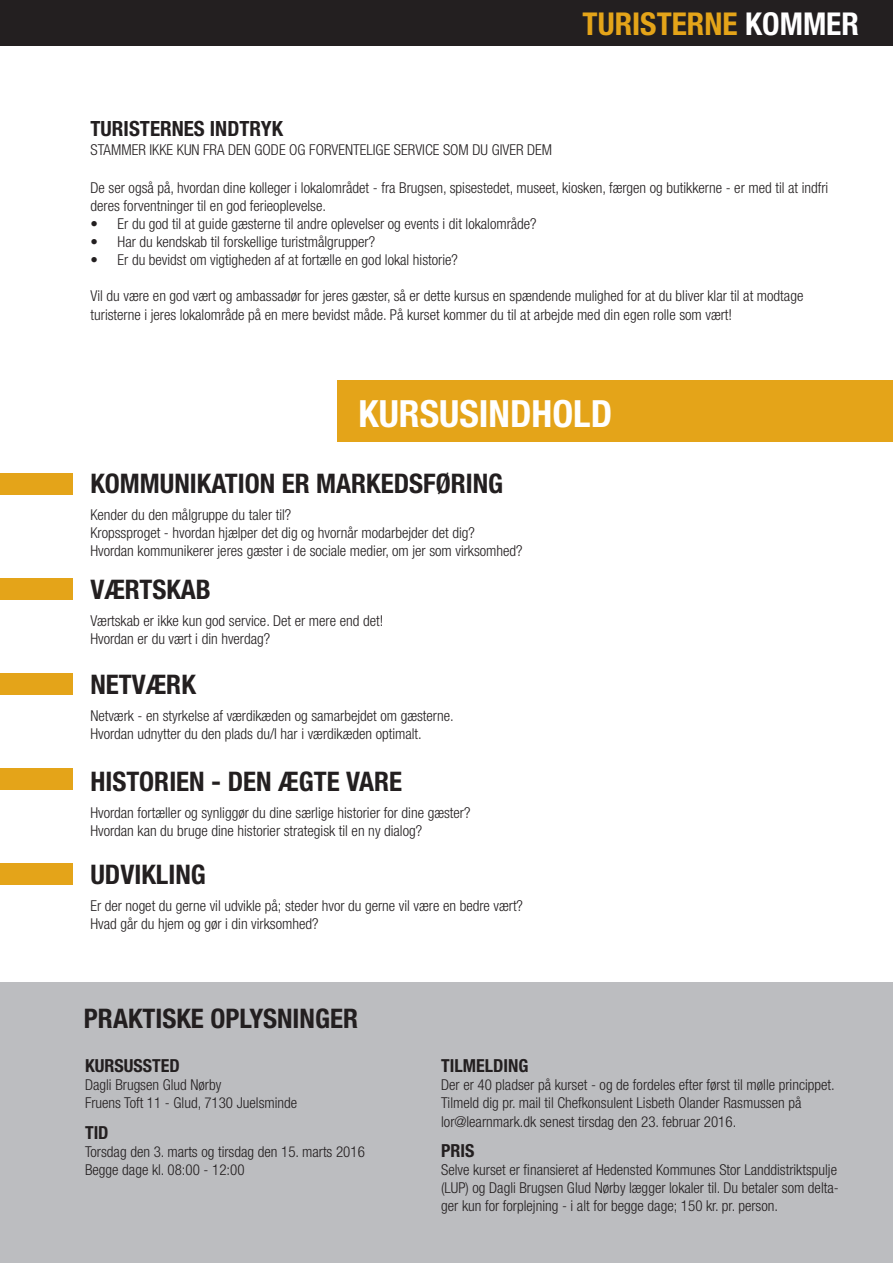
<style>
.page{position:relative;width:893px;height:1263px;background:#fff}
.page>*{position:absolute;margin:0;border:0;box-sizing:border-box;transform-origin:0 0}
.t1{font:700 condensed 37.5px "Helvetica Neue LT";color:#fff}
.t2{font:700 condensed 31.5px "Helvetica Neue LT";color:#e4a419}
.t3{font:700 condensed 27px "Helvetica Neue LT";color:#231f20}
.t4{font:700 condensed 21px "Helvetica Neue LT";color:#231f20}
.t5{font:700 condensed 18px "Helvetica Neue LT";color:#231f20}
.t6{font:300 condensed 15px/18px "Helvetica Neue LT";color:#231f20}
.s1{color:#fff}
</style>
<div class="page">
<div style="left:0;top:982px;width:893px;height:281px;background:#bcbdc0"></div>
<div style="left:0;top:0;width:893px;height:45px;background:#231f20"></div>
<div style="left:0;top:473px;width:72px;height:21px;background:#e4a419"></div>
<div style="left:0;top:578px;width:72px;height:21px;background:#e4a419"></div>
<div style="left:0;top:673px;width:72px;height:21px;background:#e4a419"></div>
<div style="left:0;top:768px;width:72px;height:21px;background:#e4a419"></div>
<div style="left:0;top:863px;width:72px;height:21px;background:#e4a419"></div>
<div style="left:337px;top:379px;width:556px;height:62px;background:#e4a419"></div>
<p class="t2" style="left:583px;top:5px;width:278px">TURISTERNE <span class="s1">KOMMER</span></p>
<p class="t4" style="left:91px;top:115px;width:194px">TURISTERNES INDTRYK</p>
<p class="t6" style="left:91px;top:141px;width:463px">STAMMER IKKE KUN FRA DEN GODE OG FORVENTELIGE SERVICE SOM DU GIVER DEM</p>
<p class="t6" style="left:91px;top:178px;width:739px">De ser også på, hvordan dine kolleger i lokalområdet - fra Brugsen, spisestedet, museet, kiosken, færgen og butikkerne - er med til at indfri deres forventninger til en god ferieoplevelse.</p>
<p class="t6" style="left:91px;top:214px;width:448px">• Er du god til at guide gæsterne til andre oplevelser og events i dit lokalområde?</p>
<p class="t6" style="left:91px;top:232px;width:286px">• Har du kendskab til forskellige turistmålgrupper?</p>
<p class="t6" style="left:91px;top:250px;width:369px">• Er du bevidst om vigtigheden af at fortælle en god lokal historie?</p>
<p class="t6" style="left:91px;top:285px;width:714px;line-height:19.5px">Vil du være en god vært og ambassadør for jeres gæster, så er dette kursus en spændende mulighed for at du bliver klar til at modtage turisterne i jeres lokalområde på en mere bevidst måde. På kurset kommer du til at arbejde med din egen rolle som vært!</p>
<p class="t1" style="left:359px;top:391px;width:255px">KURSUSINDHOLD</p>
<p class="t3" style="left:90px;top:467px;width:414px">KOMMUNIKATION ER MARKEDSFØRING</p>
<p class="t6" style="left:90px;top:506px;width:202px">Kender du den målgruppe du taler til?</p>
<p class="t6" style="left:90px;top:524px;width:386px">Kropssproget - hvordan hjælper det dig og hvornår modarbejder det dig?</p>
<p class="t6" style="left:90px;top:542px;width:434px">Hvordan kommunikerer jeres gæster i de sociale medier, om jer som virksomhed?</p>
<p class="t3" style="left:90px;top:573px;width:122px">VÆRTSKAB</p>
<p class="t6" style="left:90px;top:612px;width:294px">Værtskab er ikke kun god service. Det er mere end det!</p>
<p class="t6" style="left:90px;top:630px;width:181px">Hvordan er du vært i din hverdag?</p>
<p class="t3" style="left:90px;top:668px;width:107px">NETVÆRK</p>
<p class="t6" style="left:90px;top:706px;width:365px">Netværk - en styrkelse af værdikæden og samarbejdet om gæsterne.</p>
<p class="t6" style="left:90px;top:724px;width:333px">Hvordan udnytter du den plads du/I har i værdikæden optimalt.</p>
<p class="t3" style="left:90px;top:765px;width:313px">HISTORIEN - DEN ÆGTE VARE</p>
<p class="t6" style="left:90px;top:803px;width:382px">Hvordan fortæller og synliggør du dine særlige historier for dine gæster?</p>
<p class="t6" style="left:90px;top:821px;width:333px">Hvordan kan du bruge dine historier strategisk til en ny dialog?</p>
<p class="t3" style="left:90px;top:858px;width:117px">UDVIKLING</p>
<p class="t6" style="left:90px;top:897px;width:434px">Er der noget du gerne vil udvikle på; steder hvor du gerne vil være en bedre vært?</p>
<p class="t6" style="left:90px;top:915px;width:230px">Hvad går du hjem og gør i din virksomhed?</p>
<p class="t3" style="left:84px;top:1002px;width:276px">PRAKTISKE OPLYSNINGER</p>
<p class="t5" style="left:85px;top:1055px;width:96px">KURSUSSTED</p>
<p class="t6" style="left:85px;top:1076px;width:138px">Dagli Brugsen Glud Nørby</p>
<p class="t6" style="left:85px;top:1094px;width:214px">Fruens Toft 11 - Glud, 7130 Juelsminde</p>
<p class="t5" style="left:85px;top:1121px;width:25px">TID</p>
<p class="t6" style="left:85px;top:1142px;width:281px">Torsdag den 3. marts og tirsdag den 15. marts 2016</p>
<p class="t6" style="left:85px;top:1160px;width:161px">Begge dage kl. 08:00 - 12:00</p>
<p class="t5" style="left:441px;top:1055px;width:89px">TILMELDING</p>
<p class="t6" style="left:441px;top:1076px;width:395px">Der er 40 pladser på kurset - og de fordeles efter først til mølle princippet.<br>Tilmeld dig pr. mail til Chefkonsulent Lisbeth Olander Rasmussen på</p>
<p class="t6" style="left:441px;top:1112px;width:297px">lor@learnmark.dk senest tirsdag den 23. februar 2016.</p>
<p class="t5" style="left:441px;top:1139px;width:35px">PRIS</p>
<p class="t6" style="left:441px;top:1160px;width:399px;text-align:justify">Selve kurset er finansieret af Hedensted Kommunes Stor Landdistriktspulje (LUP) og Dagli Brugsen Glud Nørby lægger lokaler til. Du betaler som delta&shy;ger kun for forplejning - i alt for begge dage; 150 kr. pr. person.</p>
</div>
